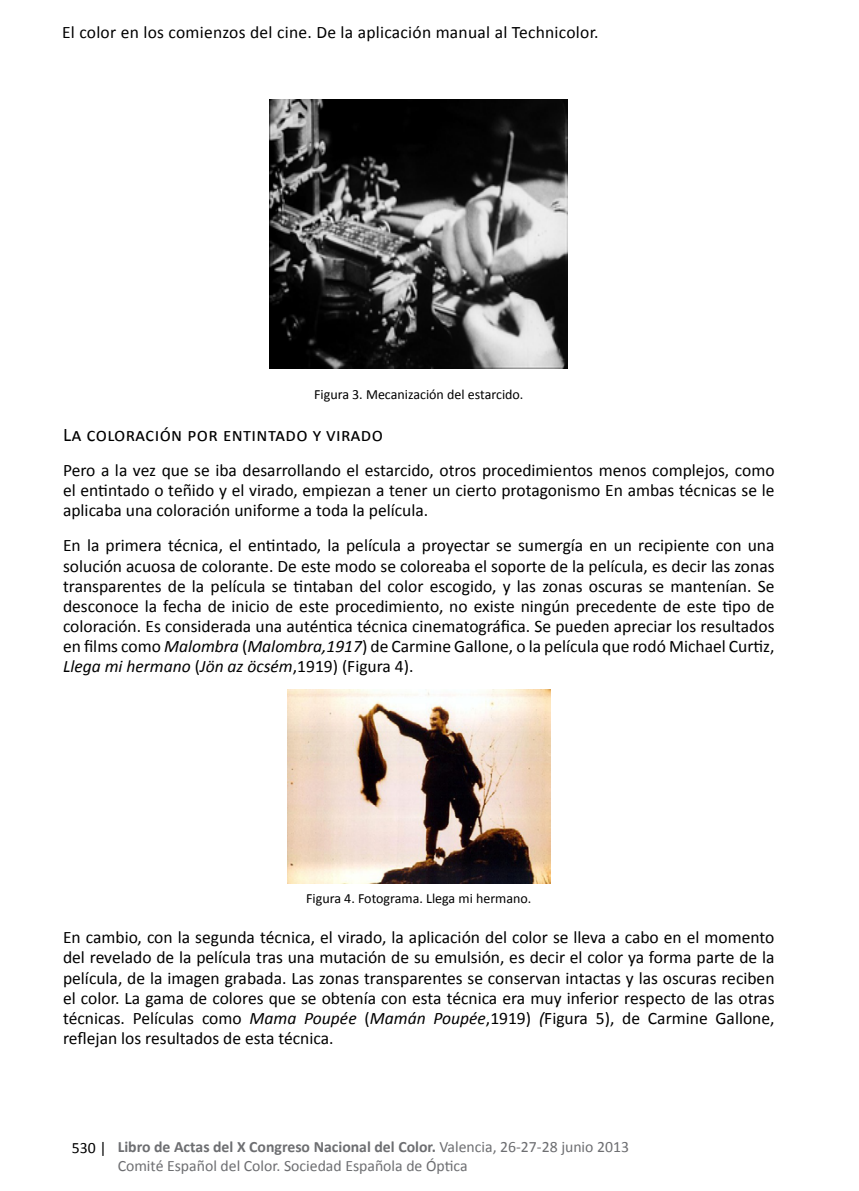
<style>
.page{position:relative;width:859px;height:1191px;background:#fff}
.page>*{position:absolute;margin:0;border:0;box-sizing:border-box;transform-origin:0 0}
.Apartado_2{font:19.25px "Calibri";letter-spacing:.02em;color:#000}
.titulo_castellano{font:17.5px/20.1px "Calibri";color:#000;text-align:justify}
.t1{font:15.75px/18.9px "Calibri";color:#6d6e71}
.t2{font:15.75px "Calibri";color:#000}
.Subtitle{font:14px "Calibri";color:#000}
.s1{font-style:italic}
.s2{font-weight:700}
</style>
<div class="page">
<img style="left:270px;top:99px;width:297px;height:269px">
<img style="left:287px;top:690px;width:263px;height:193px">
<p class="titulo_castellano" style="left:62px;top:22px;width:538px">El color en los comienzos del cine. De la aplicación manual al Technicolor.</p>
<p class="Subtitle" style="left:314px;top:386px;width:211px">Figura 3. Mecanización del estarcido.</p>
<p class="Apartado_2" style="left:63px;top:422px;width:321px">La coloración por entintado y virado</p>
<p class="titulo_castellano" style="left:63px;top:460px;width:712px">Pero a la vez que se iba desarrollando el estarcido, otros procedimientos menos complejos, como el entintado o teñido y el virado, empiezan a tener un cierto protagonismo En ambas técnicas se le aplicaba una coloración uniforme a toda la película.</p>
<p class="titulo_castellano" style="left:63px;top:535px;width:712px">En la primera técnica, el entintado, la película a proyectar se sumergía en un recipiente con una solución acuosa de colorante. De este modo se coloreaba el soporte de la película, es decir las zonas transparentes de la película se tintaban del color escogido, y las zonas oscuras se mantenían. Se desconoce la fecha de inicio de este procedimiento, no existe ningún precedente de este tipo de coloración. Es considerada una auténtica técnica cinematográfica. Se pueden apreciar los resultados en films como <span class="s1">Malombra</span> (<span class="s1">Malombra,1917</span>) de Carmine Gallone, o la película que rodó Michael Curtiz, <span class="s1">Llega mi hermano</span> (<span class="s1">Jön az öcsém</span>,1919) (Figura 4).</p>
<p class="Subtitle" style="left:306px;top:890px;width:227px">Figura 4. Fotograma. Llega mi hermano.</p>
<p class="titulo_castellano" style="left:63px;top:927px;width:712px">En cambio, con la segunda técnica, el virado, la aplicación del color se lleva a cabo en el momento del revelado de la película tras una mutación de su emulsión, es decir el color ya forma parte de la película, de la imagen grabada. Las zonas transparentes se conservan intactas y las oscuras reciben el color. La gama de colores que se obtenía con esta técnica era muy inferior respecto de las otras técnicas. Películas como <span class="s1">Mama Poupée</span> (<span class="s1">Mamán Poupée</span>,1919) <span class="s1">(</span>Figura 5), de Carmine Gallone, reflejan los resultados de esta técnica.</p>
<p class="t2" style="left:72px;top:1137px;width:36px">530 |</p>
<p class="t1" style="left:118px;top:1137px;width:512px"><span class="s2">Libro de Actas del X Congreso Nacional del Color.</span> Valencia, 26-27-28 junio 2013<br>Comité Español del Color. Sociedad Española de Óptica</p>
</div>
